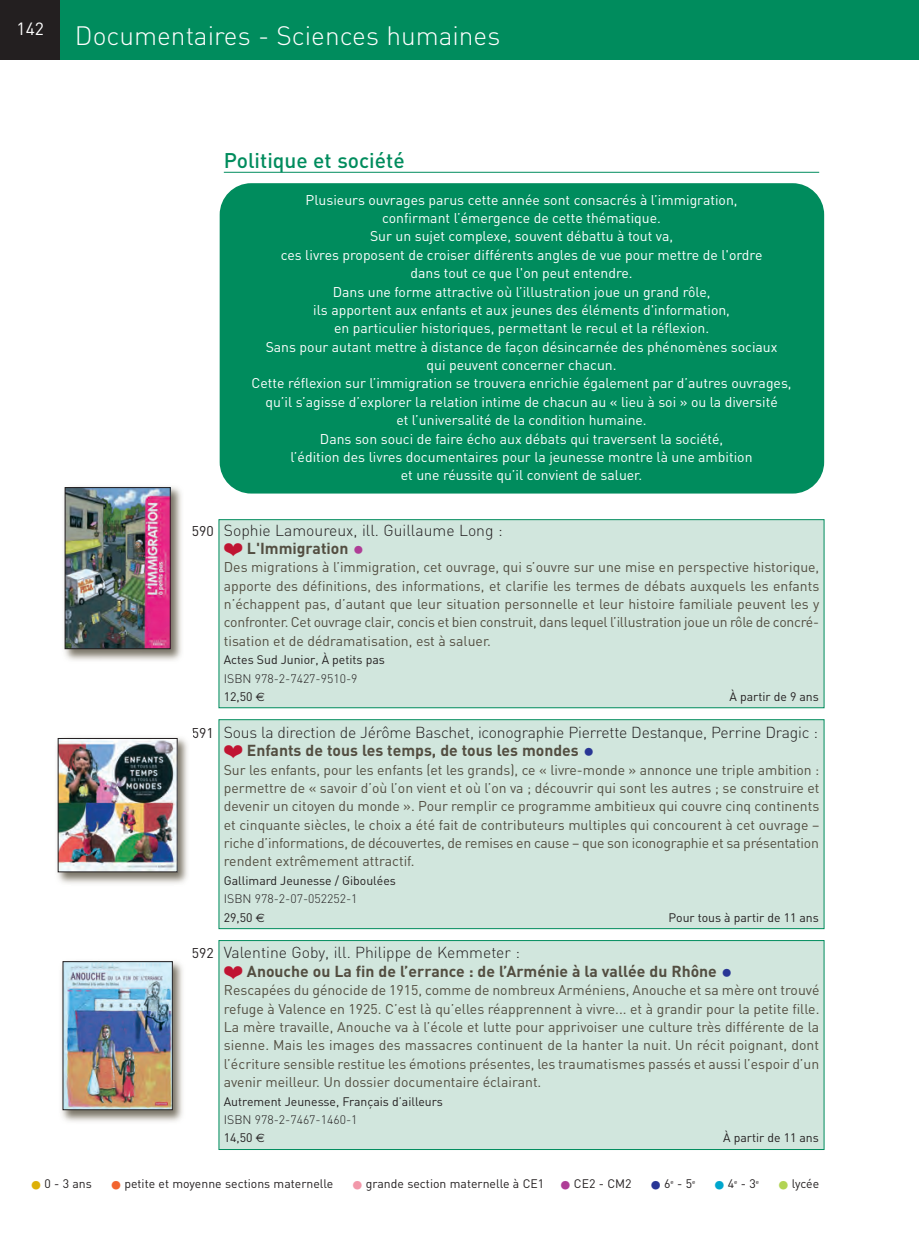
<style>
.page{position:relative;width:919px;height:1242px;background:#fff}
.page>*{position:absolute;margin:0;border:0;box-sizing:border-box;transform-origin:0 0}
.t1{font:300 26.25px "DIN";color:#fff}
.t2{font:500 21px "DIN";color:#008c5d}
.t3{font:17.5px "DIN";color:#fff}
.t4{font:300 15.75px "DIN";letter-spacing:-.015em;color:#231f20}
.t5{font:700 15.75px "DIN";color:#534e41}
.t6{font:14px/18.4px "DIN";color:#534e41;text-align:justify}
.t7{font:14px/18.4px "DIN";color:#fff;text-align:center}
.t8{font:14px "DIN";color:#231f20}
.t9{font:12.25px/18.4px "DIN";color:#231f20}
.s1{color:#c01432}
.s2{font-size:24.5px;color:#af3d96}
.s3{font-weight:300}
.s4{font-family:"Euro Sans";font-size:12.08px}
.s5{font-size:24.5px;color:#293695}
.s6{font-size:26.25px;color:#ddb008}
.s7{font-size:26.25px;color:#f2642f}
.s8{font-size:26.25px;color:#f298aa}
.s9{font-size:26.25px;color:#af3d96}
.s10{font-size:26.25px;color:#293695}
.s11{font-size:26.25px;color:#00a6cd}
.s12{font-size:26.25px;color:#b2d454}
</style>
<div class="page">
<div style="left:219px;top:519px;width:605px;height:188px;background:#d1e6dd"></div>
<div style="left:219px;top:519px;width:605px;height:188px;border:1px solid #008c5d"></div>
<div style="left:219px;top:719px;width:605px;height:209px;background:#d1e6dd"></div>
<div style="left:219px;top:719px;width:605px;height:209px;border:1px solid #008c5d"></div>
<div style="left:219px;top:940px;width:605px;height:209px;background:#d1e6dd"></div>
<div style="left:219px;top:940px;width:605px;height:209px;border:1px solid #008c5d"></div>
<div style="left:220px;top:183px;width:604px;height:310px;background:#008c5d;border-radius:32px"></div>
<hr style="left:918px;top:0;width:1px;height:60px;background:#008c5d">
<div style="left:0;top:0;width:918px;height:60px;background:#008c5d"></div>
<div style="left:0;top:0;width:60px;height:60px;background:#231f20"></div>
<hr style="left:224px;top:172px;width:595px;height:1px;background:#008c5d">
<img style="left:64px;top:486px;width:118px;height:175px">
<img style="left:67px;top:489px;width:101px;height:157px">
<div style="left:65px;top:487px;width:105px;height:161px;border:1px solid #231f20"></div>
<img style="left:57px;top:737px;width:138px;height:147px">
<img style="left:60px;top:740px;width:115px;height:129px">
<div style="left:58px;top:738px;width:119px;height:133px;border:1px solid #231f20"></div>
<img style="left:61px;top:961px;width:122px;height:161px">
<img style="left:65px;top:963px;width:105px;height:144px">
<p class="t3" style="left:17px;top:19px;width:29px">142</p>
<p class="t1" style="left:75px;top:20px;width:427px">Documentaires - Sciences humaines</p>
<p class="t2" style="left:224px;top:148px;width:182px">Politique et société</p>
<p class="t7" style="left:252px;top:190px;width:541px">Plusieurs ouvrages parus cette année sont consacrés à l’immigration,<br>confirmant l’émergence de cette thématique.<br>Sur un sujet complexe, souvent débattu à tout va,<br>ces livres proposent de croiser différents angles de vue pour mettre de l'ordre<br>dans tout ce que l'on peut entendre.<br>Dans une forme attractive où l’illustration joue un grand rôle,<br>ils apportent aux enfants et aux jeunes des éléments d'information,<br>en particulier historiques, permettant le recul et la réflexion.<br>Sans pour autant mettre à distance de façon désincarnée des phénomènes sociaux<br>qui peuvent concerner chacun.<br>Cette réflexion sur l’immigration se trouvera enrichie également par d’autres ouvrages, qu’il s’agisse d’explorer la relation intime de chacun au « lieu à soi » ou la diversité<br>et l’universalité de la condition humaine.<br>Dans son souci de faire écho aux débats qui traversent la société,<br>l’édition des livres documentaires pour la jeunesse montre là une ambition<br>et une réussite qu’il convient de saluer.</p>
<p class="t8" style="left:192px;top:522px;width:23px">590</p>
<p class="t8" style="left:192px;top:724px;width:23px">591</p>
<p class="t8" style="left:192px;top:945px;width:23px">592</p>
<p class="t4" style="left:224px;top:521px;width:280px">Sophie Lamoureux, ill. Guillaume Long :</p>
<p class="t5" style="left:224px;top:539px;width:142px"><span class="s1">▪</span> L'Immigration <span class="s2">•</span></p>
<p class="t6" style="left:224px;top:558px;width:597px">Des migrations à l’immigration, cet ouvrage, qui s’ouvre sur une mise en perspective historique, apporte des définitions, des informations, et clarifie les termes de débats auxquels les enfants n’échappent pas, d’autant que leur situation personnelle et leur histoire familiale peuvent les y confronter. Cet ouvrage clair, concis et bien construit, dans lequel l’illustration joue un rôle de concré&shy;tisation et de dédramatisation, est à saluer.</p>
<p class="t9" style="left:224px;top:650px;width:163px">Actes Sud Junior, À petits pas<br><span class="s3">ISBN 978-2-7427-9510-9<br></span>12,50 <span class="s4">€</span></p>
<p class="t9" style="left:730px;top:687px;width:91px">À partir de 9 ans</p>
<p class="t4" style="left:224px;top:723px;width:596px">Sous la direction de Jérôme Baschet, iconographie Pierrette Destanque, Perrine Dragic :</p>
<p class="t5" style="left:224px;top:741px;width:372px"><span class="s1">▪</span> Enfants de tous les temps, de tous les mondes <span class="s5">•</span></p>
<p class="t6" style="left:224px;top:760px;width:597px">Sur les enfants, pour les enfants (et les grands), ce « livre-monde » annonce une triple ambition : permettre de « savoir d’où l’on vient et où l’on va ; découvrir qui sont les autres ; se construire et devenir un citoyen du monde ». Pour remplir ce programme ambitieux qui couvre cinq continents et cinquante siècles, le choix a été fait de contributeurs multiples qui concourent à cet ouvrage – riche d’informations, de découvertes, de remises en cause – que son iconographie et sa présentation rendent extrêmement attractif.</p>
<p class="t9" style="left:224px;top:871px;width:174px">Gallimard Jeunesse / Giboulées<br><span class="s3">ISBN 978-2-07-052252-1<br></span>29,50 <span class="s4">€</span></p>
<p class="t9" style="left:669px;top:908px;width:152px">Pour tous à partir de 11 ans</p>
<p class="t4" style="left:224px;top:943px;width:298px">Valentine Goby, ill. Philippe de Kemmeter :</p>
<p class="t5" style="left:224px;top:962px;width:511px"><span class="s1">▪</span> Anouche ou La fin de l’errance : de l’Arménie à la vallée du Rhône <span class="s5">•</span></p>
<p class="t6" style="left:224px;top:981px;width:597px">Rescapées du génocide de 1915, comme de nombreux Arméniens, Anouche et sa mère ont trouvé refuge à Valence en 1925. C’est là qu’elles réapprennent à vivre... et à grandir pour la petite fille.<br>La mère travaille, Anouche va à l’école et lutte pour apprivoiser une culture très différente de la sienne. Mais les images des massacres continuent de la hanter la nuit. Un récit poignant, dont l’écriture sensible restitue les émotions présentes, les traumatismes passés et aussi l’espoir d’un avenir meilleur. Un dossier documentaire éclairant.</p>
<p class="t9" style="left:224px;top:1091px;width:221px">Autrement Jeunesse, Français d’ailleurs<br><span class="s3">ISBN 978-2-7467-1460-1<br></span>14,50 <span class="s4">€</span></p>
<p class="t9" style="left:723px;top:1128px;width:97px">À partir de 11 ans</p>
<p class="t9" style="left:29px;top:1174px;width:668px"><span class="s6">•</span>0 - 3 ans <span class="s7">•</span>petite et moyenne sections maternelle <span class="s8">•</span>grande section maternelle à CE1 <span class="s9">•</span>CE2 - CM2 <span class="s10">•</span>6<sup>e</sup> - 5<sup>e</sup></p>
<p class="t9" style="left:712px;top:1174px;width:48px"><span class="s11">•</span>4<sup>e</sup> - 3<sup>e</sup></p>
<p class="t9" style="left:776px;top:1174px;width:44px"><span class="s12">•</span>lycée</p>
</div>
